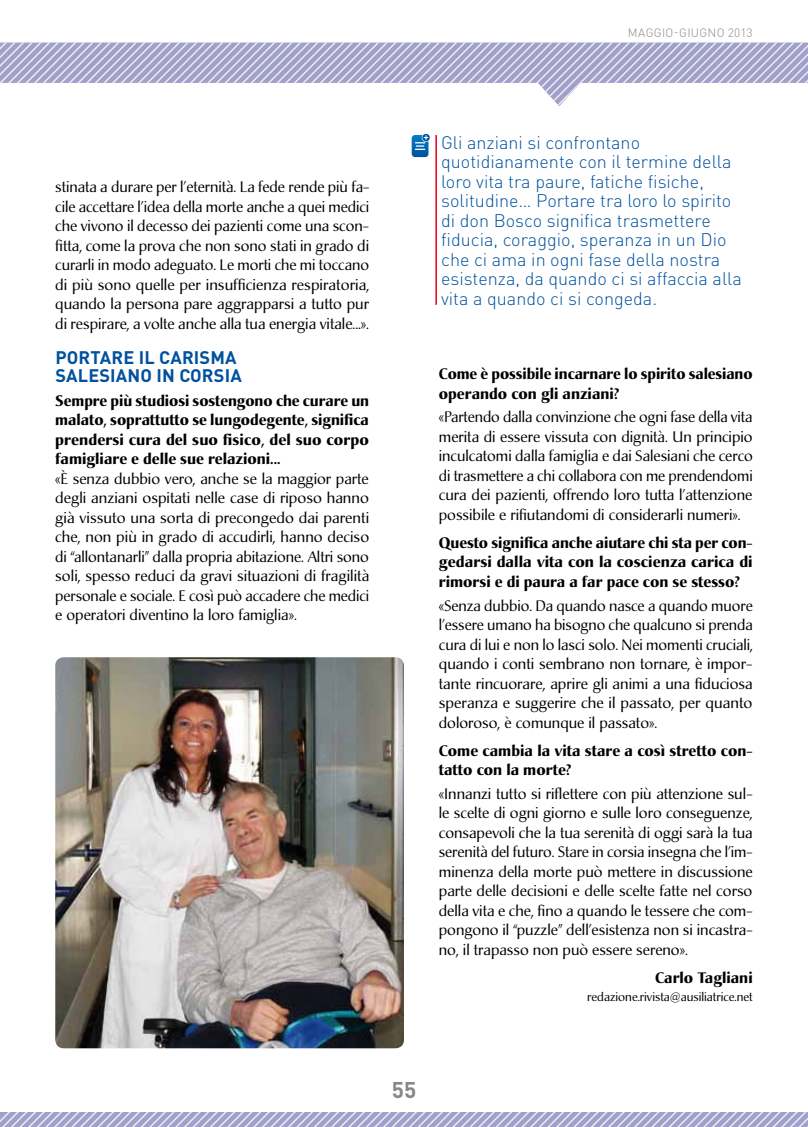
<style>
.page{position:relative;width:808px;height:1127px;background:#fff}
.page>*{position:absolute;margin:0;border:0;box-sizing:border-box;transform-origin:0 0}
.t1{font:700 22.5px "DIN Pro";color:#87888a}
.t2{font:300 18px/19.5px "DIN Pro";color:#00519e}
.t3{font:700 18px/18px "DIN Pro";letter-spacing:.01em;color:#00519e}
.t4{font:15px/19.5px "Christiana";color:#000;text-align:justify}
.t5{font:700 15px/19.5px "Christiana";color:#000;text-align:justify}
.t6{font:12px "Christiana";color:#000}
.t7{font:300 12px "DIN Pro";letter-spacing:.025em;color:#87888a}
</style>
<div class="page">
<img style="left:55px;top:657px;width:349px;height:391px">
<svg style="left:0;top:1112px;width:808px;height:15px;background:#b2b1d3"></svg>
<svg style="left:0;top:43px;width:808px;height:63px"></svg>
<hr style="left:435px;top:135px;width:2px;height:170px;background:#e2001a">
<svg style="left:412px;top:134px;width:18px;height:23px"></svg>
<p class="t7" style="left:628px;top:25px;width:126px">MAGGIO-GIUGNO 2013</p>
<p class="t4" style="left:55px;top:177px;width:315px">stinata a durare per l’eternità. La fede rende più fa&shy;cile accettare l’idea della morte anche a quei medici che vivono il decesso dei pazienti come una scon&shy;fitta, come la prova che non sono stati in grado di curarli in modo adeguato. Le morti che mi toccano di più sono quelle per insufficienza respiratoria, quando la persona pare aggrapparsi a tutto pur di respirare, a volte anche alla tua energia vitale...».</p>
<p class="t3" style="left:55px;top:347px;width:188px">PORTARE IL CARISMA<br>SALESIANO IN CORSIA</p>
<p class="t5" style="left:55px;top:391px;width:315px">Sempre più studiosi sostengono che curare un malato, soprattutto se lungodegente, significa prendersi cura del suo fisico, del suo corpo famigliare e delle sue relazioni...</p>
<p class="t4" style="left:55px;top:469px;width:316px">«È senza dubbio vero, anche se la maggior parte degli anziani ospitati nelle case di riposo hanno già vissuto una sorta di precongedo dai parenti che, non più in grado di accudirli, hanno deciso di “allontanarli” dalla propria abitazione. Altri sono soli, spesso reduci da gravi situazioni di fragilità personale e sociale. E così può accadere che medici e operatori diventino la loro famiglia».</p>
<p class="t2" style="left:441px;top:132px;width:302px">Gli anziani si confrontano quotidianamente con il termine della loro vita tra paure, fatiche fisiche, solitudine… Portare tra loro lo spirito di don Bosco significa trasmettere fiducia, coraggio, speranza in un Dio che ci ama in ogni fase della nostra esistenza, da quando ci si affaccia alla vita a quando ci si congeda.</p>
<p class="t5" style="left:439px;top:364px;width:315px">Come è possibile incarnare lo spirito salesiano operando con gli anziani?</p>
<p class="t4" style="left:439px;top:408px;width:315px">«Partendo dalla convinzione che ogni fase della vita merita di essere vissuta con dignità. Un principio inculcatomi dalla famiglia e dai Salesiani che cerco di trasmettere a chi collabora con me prendendomi cura dei pazienti, offrendo loro tutta l’attenzione possibile e rifiutandomi di considerarli numeri».</p>
<p class="t5" style="left:439px;top:533px;width:315px">Questo significa anche aiutare chi sta per con&shy;gedarsi dalla vita con la coscienza carica di rimorsi e di paura a far pace con se stesso?</p>
<p class="t4" style="left:439px;top:596px;width:316px">«Senza dubbio. Da quando nasce a quando muore l’essere umano ha bisogno che qualcuno si prenda cura di lui e non lo lasci solo. Nei momenti cruciali, quando i conti sembrano non tornare, è impor&shy;tante rincuorare, aprire gli animi a una fiduciosa speranza e suggerire che il passato, per quanto doloroso, è comunque il passato».</p>
<p class="t5" style="left:439px;top:741px;width:315px">Come cambia la vita stare a così stretto con&shy;tatto con la morte?</p>
<p class="t4" style="left:439px;top:784px;width:315px">«Innanzi tutto si riflettere con più attenzione sul&shy;le scelte di ogni giorno e sulle loro conseguenze, consapevoli che la tua serenità di oggi sarà la tua serenità del futuro. Stare in corsia insegna che l’im&shy;minenza della morte può mettere in discussione parte delle decisioni e delle scelte fatte nel corso della vita e che, fino a quando le tessere che com&shy;pongono il “puzzle” dell’esistenza non si incastra&shy;no, il trapasso non può essere sereno».</p>
<p class="t5" style="left:655px;top:968px;width:99px">Carlo Tagliani</p>
<p class="t6" style="left:587px;top:989px;width:167px">redazione.rivista@ausiliatrice.net</p>
<h1 class="t1" style="left:392px;top:1075px;width:26px">55</h1>
</div>
